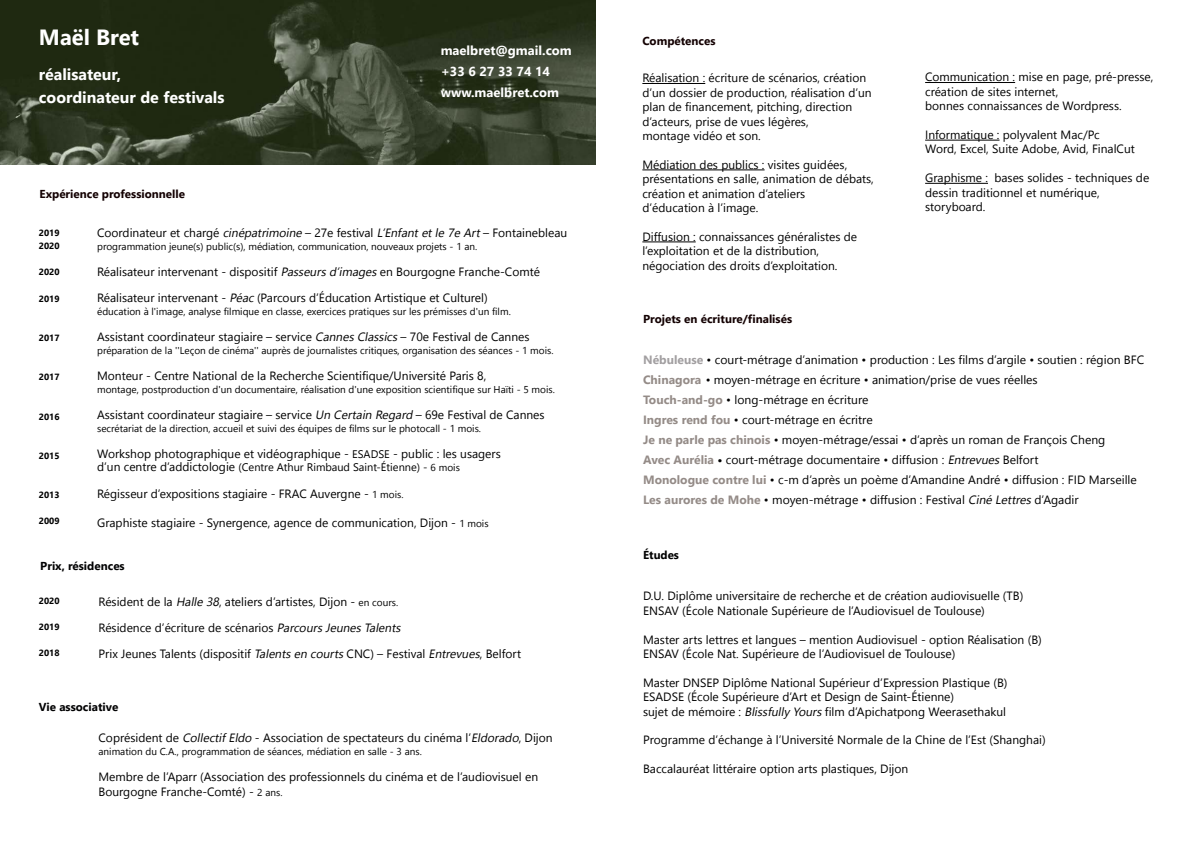
<style>
.page{position:relative;width:1191px;height:842px;background:#fff}
.page>*{position:absolute;margin:0;border:0;box-sizing:border-box;transform-origin:0 0}
.t1{font:700 22px "Nirmala UI";color:#fff}
.t2{font:700 16px/23px "Nirmala UI";color:#fff}
.t3{font:700 13px/21px "Nirmala UI";color:#fff}
.t4{font:12px/14.4px "Nirmala UI";color:#000}
.t5{font:700 11.5px "Nirmala UI";color:#130102}
.t6{font:700 11.5px "Nirmala UI";color:#020203}
.t7{font:700 11.5px "Nirmala UI";color:#000}
.t8{font:11px "Nirmala UI";color:#000}
.t9{font:10px "Nirmala UI";color:#000}
.t10{font:700 9px/13.1px "Nirmala UI";color:#000}
.s1{font-style:italic}
.s2{font-size:11px}
.s3{font-size:12px}
.s4{font-size:10px}
.s5{font-weight:700;color:#a29fa1}
.s6{font-weight:700;color:#948b87}
.s7{font-weight:700}
</style>
<div class="page">
<hr style="left:642px;top:83px;width:63px;height:1px;background:#000">
<hr style="left:642px;top:170px;width:122px;height:1px;background:#000">
<hr style="left:642px;top:242px;width:53px;height:1px;background:#000">
<hr style="left:925px;top:82px;width:90px;height:1px;background:#000">
<hr style="left:925px;top:140px;width:74px;height:1px;background:#000">
<hr style="left:925px;top:183px;width:63px;height:1px;background:#000">
<img style="left:0;top:0;width:595px;height:164px">
<h1 class="t1" style="left:39px;top:19px;width:102px">Maël Bret</h1>
<h2 class="t2" style="left:39px;top:62px;width:187px">réalisateur,<br>coordinateur de festivals</h2>
<p class="t5" style="left:40px;top:185px;width:147px">Expérience professionnelle</p>
<p class="t3" style="left:441px;top:39px;width:133px">maelbret@gmail.com +33 6 27 33 74 14 www.maelbret.com</p>
<p class="t10" style="left:39px;top:226px;width:22px">2019<br>2020</p>
<p class="t10" style="left:39px;top:265px;width:22px">2020</p>
<p class="t10" style="left:39px;top:291px;width:22px">2019</p>
<p class="t10" style="left:39px;top:331px;width:22px">2017</p>
<p class="t10" style="left:39px;top:370px;width:22px">2017</p>
<p class="t10" style="left:39px;top:409px;width:22px">2016</p>
<p class="t10" style="left:39px;top:449px;width:22px">2015</p>
<p class="t10" style="left:39px;top:488px;width:22px">2013</p>
<p class="t10" style="left:39px;top:514px;width:22px">2009</p>
<p class="t4" style="left:97px;top:225px;width:472px">Coordinateur et chargé <span class="s1">cinépatrimoine</span> – 27e festival <span class="s1">L’Enfantetle 7e Art</span>– Fontainebleau</p>
<p class="t9" style="left:97px;top:238px;width:382px">programmation jeune(s) public(s), médiation, communication, nouveaux projets - 1 an.</p>
<p class="t4" style="left:97px;top:258px;width:444px;line-height:26px">Réalisateur intervenant - dispositif <span class="s1">Passeursd’images</span>en Bourgogne Franche-Comté<br>Réalisateur intervenant - <span class="s1">Péac</span>(Parcours d’Éducation Artistique et Culturel)</p>
<p class="t9" style="left:97px;top:303px;width:415px">éducation à l'image, analyse filmique en classe, exercices pratiques sur les prémisses d'un film.</p>
<p class="t4" style="left:97px;top:329px;width:434px">Assistant coordinateur stagiaire – service <span class="s1">CannesClassics</span>– 70e Festival de Cannes</p>
<p class="t9" style="left:97px;top:342px;width:458px">préparation de la ''Leçon de cinéma'' auprès de journalistes critiques, organisation des séances - 1 mois.</p>
<p class="t4" style="left:97px;top:368px;width:391px">Monteur - Centre National de la Recherche Scientifique/Université Paris 8,</p>
<p class="t9" style="left:97px;top:381px;width:459px">montage, postproduction d'un documentaire, réalisation d'une exposition scientifique sur Haïti - 5 mois.</p>
<p class="t4" style="left:97px;top:407px;width:449px">Assistant coordinateur stagiaire – service <span class="s1">Un Certain Regard</span> – 69e Festival de Cannes</p>
<p class="t9" style="left:97px;top:420px;width:385px">secrétariat de la direction, accueil et suivi des équipes de films sur le photocall - 1 mois.</p>
<p class="t4" style="left:97px;top:446px;width:405px">Workshop photographique et vidéographique - <span class="s2">ESADSE</span> - public : les usagers</p>
<p class="t8" style="left:97px;top:458px;width:364px"><span class="s3">d’un centre d’addictologie</span> (Centre Athur Rimbaud Saint-Étienne) - <span class="s4">6 mois</span></p>
<p class="t4" style="left:97px;top:486px;width:308px">Régisseur d’expositions stagiaire - FRAC Auvergne - <span class="s4">1 mois.</span></p>
<p class="t4" style="left:97px;top:515px;width:393px">Graphiste stagiaire - Synergence, agence de communication, Dijon - <span class="s4">1 mois</span></p>
<p class="t6" style="left:40px;top:557px;width:86px">Prix, résidences</p>
<p class="t10" style="left:39px;top:594px;width:22px">2020</p>
<p class="t10" style="left:39px;top:620px;width:22px">2019</p>
<p class="t10" style="left:39px;top:646px;width:22px">2018</p>
<p class="t4" style="left:99px;top:588px;width:424px;line-height:26px">Résident de la <span class="s1">Halle 38</span>, ateliers d’artistes, Dijon - <span class="s4">en cours.<br></span>Résidence d’écriture de scénarios <span class="s1">ParcoursJeunesTalents<br></span>Prix Jeunes Talents (dispositif <span class="s1">Talentsen courts</span>CNC) – Festival <span class="s1">Entrevues</span>, Belfort</p>
<p class="t6" style="left:39px;top:697px;width:81px">Vie associative</p>
<p class="t4" style="left:99px;top:730px;width:455px">Coprésident de <span class="s1">CollectifEldo</span> - Association de spectateurs du cinéma l’<span class="s1">Eldorado</span>, Dijon</p>
<p class="t9" style="left:99px;top:744px;width:325px">animation du C.A., programmation de séances, médiation en salle - 3 ans.</p>
<p class="t4" style="left:99px;top:769px;width:441px">Membre de l’Aparr (Association des professionnels du cinéma et de l’audiovisuel en<br>Bourgogne Franche-Comté) - <span class="s4">2 ans.</span></p>
<p class="t5" style="left:642px;top:31px;width:75px">Compétences</p>
<p class="t4" style="left:642px;top:70px;width:231px">Réalisation : écriture de scénarios, création d’un dossier de production, réalisation d’un plan de financement, pitching, direction d’acteurs, prise de vues légères,<br>montage vidéo et son.</p>
<p class="t4" style="left:642px;top:157px;width:233px">Médiation des publics : visites guidées, présentations en salle, animation de débats, création et animation d’ateliers<br>d’éducation à l’image.</p>
<p class="t4" style="left:642px;top:229px;width:216px">Diffusion : connaissances généralistes de l’exploitation et de la distribution, négociation des droits d’exploitation.</p>
<p class="t5" style="left:643px;top:310px;width:150px">Projets en écriture/finalisés</p>
<p class="t4" style="left:925px;top:69px;width:230px">Communication : mise en page, pré-presse, création de sites internet,<br>bonnes connaissances de Wordpress.</p>
<p class="t4" style="left:925px;top:127px;width:211px">Informatique : polyvalent Mac/Pc<br>Word, Excel, Suite Adobe, Avid, FinalCut</p>
<p class="t4" style="left:925px;top:170px;width:226px">Graphisme : bases solides - techniques de dessin traditionnel et numérique, storyboard.</p>
<p class="t4" style="left:643px;top:349px;width:503px;line-height:20px"><span class="s5">Nébuleuse</span> • court-métrage d’animation • production : Les films d’argile • soutien : région BFC <span class="s6">Chinagora</span> • moyen-métrage en écriture • animation/prise de vues réelles<br><span class="s6">Touch-and-go</span> • long-métrage en écriture<br><span class="s6">Ingres rend fou</span> • court-métrage en écritre<br><span class="s6">Je ne parle pas chinois</span> • moyen-métrage/essai • d’après un roman de François Cheng<br><span class="s6">Avec Aurélia</span> <span class="s7">•</span> court-métrage documentaire • diffusion : <span class="s1">Entrevues</span>Belfort<br><span class="s6">Monologue contre lui</span> • c-m d’après un poème d’Amandine André • diffusion : FID Marseille <span class="s6">Les aurores de Mohe</span> • moyen-métrage • diffusion : Festival <span class="s1">Ciné Lettres</span>d’Agadir</p>
<p class="t7" style="left:643px;top:545px;width:37px">Études</p>
<p class="t4" style="left:643px;top:588px;width:382px">D.U. Diplôme universitaire de recherche et de création audiovisuelle (TB)<br>ENSAV (École Nationale Supérieure de l’Audiovisuel de Toulouse)</p>
<p class="t4" style="left:643px;top:631px;width:400px">Master arts lettres et langues – mention Audiovisuel - option Réalisation (B)<br>ENSAV (École Nat. Supérieure de l’Audiovisuel de Toulouse)</p>
<p class="t4" style="left:643px;top:674px;width:366px">Master DNSEP Diplôme National Supérieur d’Expression Plastique (B)<br>ESADSE (École Supérieure d’Art et Design de Saint-Étienne)<br>sujet de mémoire : <span class="s1">BlissfullyYours</span>film d’Apichatpong Weerasethakul</p>
<p class="t4" style="left:643px;top:732px;width:404px">Programme d’échange à l’Université Normale de la Chine de l’Est (Shanghai)</p>
<p class="t4" style="left:643px;top:761px;width:267px">Baccalauréat littéraire option arts plastiques, Dijon</p>
</div>
